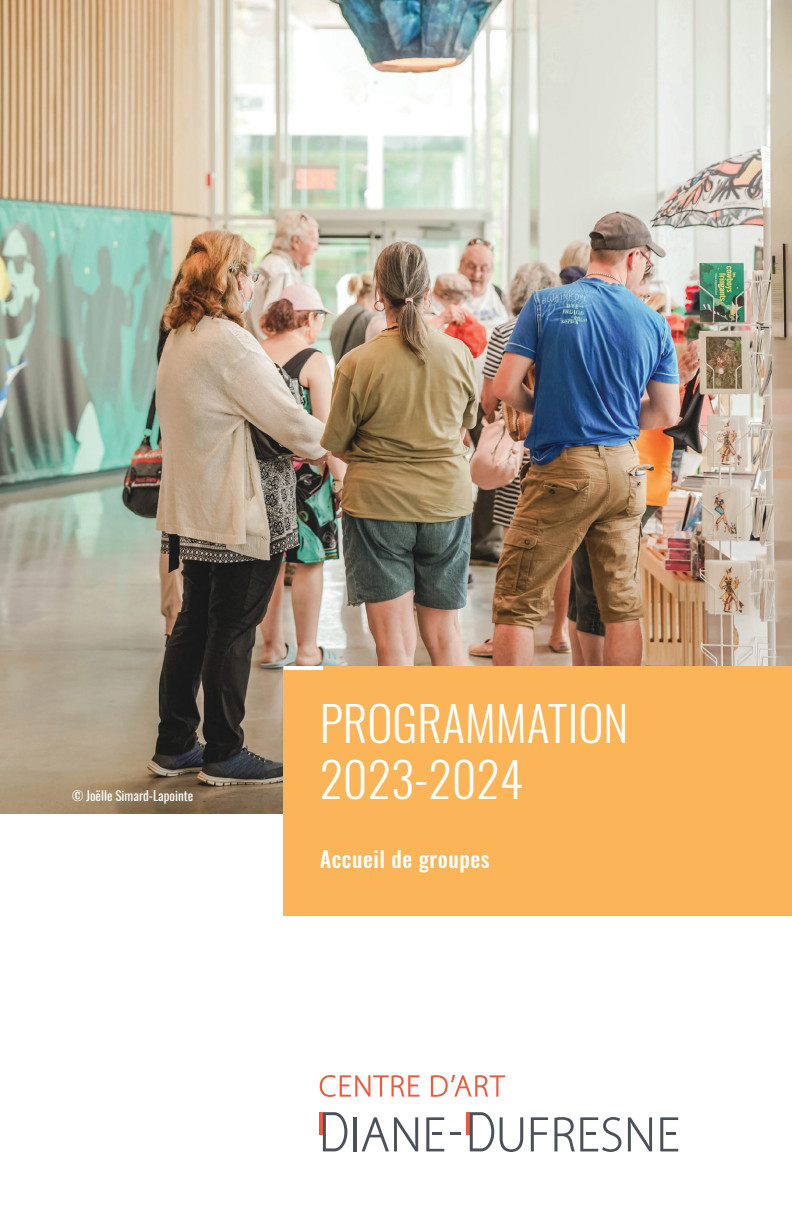
<style>
.page{position:relative;width:792px;height:1224px;background:#fff}
.page>*{position:absolute;margin:0;border:0;box-sizing:border-box;transform-origin:0 0}
.t1{font:300 48px/56px "Oswald";color:#fff}
.t2{font:500 22px "Oswald";letter-spacing:.025em;color:#fff}
.t3{font:13px "Oswald";color:#fff}
</style>
<div class="page">
<svg style="left:320px;top:1075px;width:99px;height:22px"></svg>
<svg style="left:431px;top:1075px;width:74px;height:22px"></svg>
<hr style="left:320px;top:1112px;width:3px;height:23px;background:#f0593e">
<hr style="left:467px;top:1112px;width:3px;height:23px;background:#f0593e">
<hr style="left:353px;top:1117px;width:3px;height:34px;background:#4c5159">
<svg style="left:660px;top:1117px;width:18px;height:34px"></svg>
<svg style="left:500px;top:1117px;width:23px;height:35px"></svg>
<svg style="left:531px;top:1117px;width:17px;height:34px"></svg>
<svg style="left:554px;top:1117px;width:67px;height:35px"></svg>
<svg style="left:628px;top:1117px;width:24px;height:34px"></svg>
<svg style="left:450px;top:1132px;width:11px;height:3px"></svg>
<svg style="left:426px;top:1117px;width:18px;height:34px"></svg>
<svg style="left:323px;top:1112px;width:24px;height:39px"></svg>
<svg style="left:470px;top:1112px;width:24px;height:39px"></svg>
<svg style="left:362px;top:1117px;width:56px;height:34px"></svg>
<img style="left:0;top:0;width:792px;height:814px">
<div style="left:284px;top:666px;width:508px;height:249px;background:#fbb457"></div>
<hr style="left:284px;top:666px;width:39px;height:4px;background:#fff">
<p class="t3" style="left:72px;top:784px;width:123px">© Joëlle Simard-Lapointe</p>
<p class="t1" style="left:320px;top:690px;width:310px">PROGRAMMATION<br>2023-2024</p>
<p class="t2" style="left:320px;top:848px;width:171px">Accueil de groupes</p>
</div>
